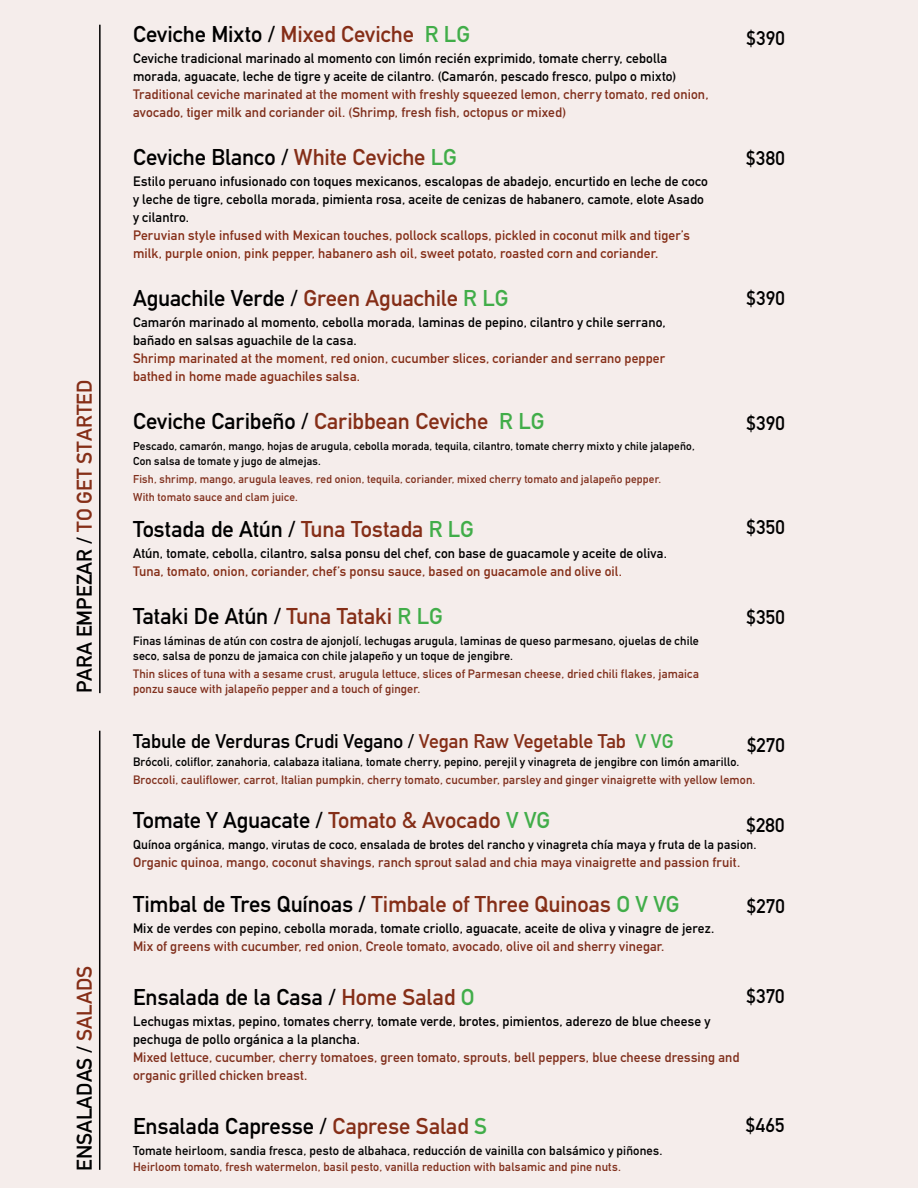
<style>
.page{position:relative;width:918px;height:1188px;background:#f5edeb}
.page>*{position:absolute;margin:0;border:0;box-sizing:border-box;transform-origin:0 0}
.t1{font:700 22.5px "DIN Alternate";letter-spacing:-.005em;color:#000}
.t2{font:700 22.5px "DIN Alternate";letter-spacing:-.005em;color:#852e17}
.t3{font:700 21px "DIN Alternate";color:#000}
.t4{font:700 19.5px "DIN Alternate";color:#000}
.t5{font:700 13.5px/18px "DIN Alternate";letter-spacing:.01em;color:#000}
.t6{font:700 13.5px/18px "DIN Alternate";letter-spacing:.01em;color:#802f1c}
.t7{font:700 13.5px/18px "DIN Alternate";letter-spacing:.01em;color:#852e17}
.t8{font:700 12.75px "DIN Alternate";letter-spacing:.015em;color:#000}
.t9{font:700 12.6px "DIN Alternate";letter-spacing:.015em;color:#000}
.t10{font:700 12px/15px "DIN Alternate";letter-spacing:.015em;color:#802f1c}
.t11{font:700 12px/15px "DIN Alternate";letter-spacing:.015em;color:#000}
.t12{font:700 11.25px/15px "DIN Alternate";letter-spacing:.015em;color:#000}
.t13{font:700 11.25px/18px "DIN Alternate";letter-spacing:.015em;color:#802f1c}
.s1{color:#852e17}
.s2{color:#41ad49}
.s3{color:#000}
</style>
<div class="page">
<hr style="left:99px;top:25px;width:2px;height:668px;background:#000">
<hr style="left:99px;top:731px;width:1px;height:439px;background:#000">
<h2 class="t3" style="left:75px;top:693px;width:315px;rotate:-90deg">PARA EMPEZAR / <span class="s1">TO GET STARTED</span></h2>
<h2 class="t3" style="left:75px;top:1171px;width:207px;rotate:-90deg">ENSALADAS / <span class="s1">SALADS</span></h2>
<h1 class="t1" style="left:133px;top:24px;width:339px">Ceviche Mixto / <span class="s1">Mixed Ceviche</span> <span class="s2">R LG</span></h1>
<p class="t5" style="left:133px;top:50px;width:545px">Ceviche tradicional marinado al momento con limón recién exprimido, tomate cherry, cebolla morada, aguacate, leche de tigre y aceite de cilantro. (Camarón, pescado fresco, pulpo o mixto)</p>
<p class="t6" style="left:133px;top:86px;width:577px">Traditional ceviche marinated at the moment with freshly squeezed lemon, cherry tomato, red onion, avocado, tiger milk and coriander oil. (Shrimp, fresh fish, octopus or mixed)</p>
<h1 class="t1" style="left:133px;top:147px;width:325px">Ceviche Blanco / <span class="s1">White Ceviche</span> <span class="s2">LG</span></h1>
<p class="t5" style="left:133px;top:173px;width:577px">Estilo peruano infusionado con toques mexicanos, escalopas de abadejo, encurtido en leche de coco y leche de tigre, cebolla morada, pimienta rosa, aceite de cenizas de habanero, camote, elote Asado y cilantro.</p>
<p class="t7" style="left:133px;top:227px;width:558px">Peruvian style infused with Mexican touches, pollock scallops, pickled in coconut milk and tiger’s milk, purple onion, pink pepper, habanero ash oil, sweet potato, roasted corn and coriander.</p>
<h1 class="t1" style="left:133px;top:288px;width:377px">Aguachile Verde / <span class="s1">Green Aguachile</span> <span class="s2">R LG</span></h1>
<p class="t5" style="left:133px;top:314px;width:534px">Camarón marinado al momento, cebolla morada, laminas de pepino, cilantro y chile serrano, bañado en salsas aguachile de la casa.</p>
<p class="t7" style="left:133px;top:350px;width:533px">Shrimp marinated at the moment, red onion, cucumber slices, coriander and serrano pepper bathed in home made aguachiles salsa.</p>
<h1 class="t1" style="left:133px;top:411px;width:413px">Ceviche Caribeño / <span class="s1">Caribbean Ceviche</span> <span class="s2">R LG</span></h1>
<p class="t12" style="left:133px;top:439px;width:563px">Pescado, camarón, mango, hojas de arugula, cebolla morada, tequila, cilantro, tomate cherry mixto y chile jalapeño,<br>Con salsa de tomate y jugo de almejas.</p>
<p class="t13" style="left:133px;top:471px;width:530px">Fish, shrimp, mango, arugula leaves, red onion, tequila, coriander, mixed cherry tomato and jalapeño pepper.<br>With tomato sauce and clam juice.</p>
<h1 class="t1" style="left:133px;top:519px;width:343px">Tostada de Atún / <span class="s1">Tuna Tostada</span> <span class="s2">R LG</span></h1>
<p class="t5" style="left:133px;top:545px;width:536px">Atún, tomate, cebolla, cilantro, salsa ponsu del chef, con base de guacamole y aceite de oliva.</p>
<p class="t7" style="left:133px;top:563px;width:490px">Tuna, tomato, onion, coriander, chef’s ponsu sauce, based on guacamole and olive oil.</p>
<h1 class="t1" style="left:133px;top:606px;width:311px">Tataki De Atún / <span class="s1">Tuna Tataki</span> <span class="s2">R LG</span></h1>
<p class="t11" style="left:133px;top:634px;width:567px">Finas láminas de atún con costra de ajonjolí, lechugas arugula, laminas de queso parmesano, ojuelas de chile seco, salsa de ponzu de jamaica con chile jalapeño y un toque de jengibre.</p>
<p class="t10" style="left:133px;top:667px;width:568px">Thin slices of tuna with a sesame crust, arugula lettuce, slices of Parmesan cheese, dried chili flakes, jamaica ponzu sauce with jalapeño pepper and a touch of ginger.</p>
<h3 class="t4" style="left:747px;top:29px;width:40px">$390</h3>
<h3 class="t4" style="left:746px;top:150px;width:40px">$380</h3>
<h3 class="t4" style="left:747px;top:290px;width:40px">$390</h3>
<h3 class="t4" style="left:747px;top:415px;width:40px">$390</h3>
<h3 class="t4" style="left:747px;top:519px;width:40px">$350</h3>
<h3 class="t4" style="left:747px;top:608px;width:40px">$350</h3>
<h3 class="t4" style="left:133px;top:733px;width:542px">Tabule de Verduras Crudi Vegano / <span class="s1">Vegan Raw Vegetable Tab</span> <span class="s2">V VG</span></h3>
<p class="t11" style="left:133px;top:755px;width:608px">Brócoli, coliflor, zanahoria, calabaza italiana, tomate cherry, pepino, perejil y vinagreta de jengibre con limón amarillo.</p>
<p class="t10" style="left:133px;top:773px;width:624px">Broccoli, cauliflower, carrot, Italian pumpkin, cherry tomato, cucumber, parsley and ginger vinaigrette with yellow lemon.</p>
<h1 class="t1" style="left:133px;top:810px;width:419px">Tomate Y Aguacate / <span class="s1">Tomato &amp; Avocado</span> <span class="s2">V VG</span></h1>
<p class="t8" style="left:133px;top:839px;width:625px">Quínoa orgánica, mango, virutas de coco, ensalada de brotes del rancho y vinagreta chía maya y fruta de la pasion.</p>
<p class="t6" style="left:133px;top:854px;width:609px">Organic quinoa, mango, coconut shavings, ranch sprout salad and chia maya vinaigrette and passion fruit.</p>
<h1 class="t2" style="left:133px;top:894px;width:548px"><span class="s3">Timbal de Tres Quínoas /</span> Timbale of Three Quinoas <span class="s2">O V VG</span></h1>
<p class="t5" style="left:133px;top:920px;width:583px">Mix de verdes con pepino, cebolla morada, tomate criollo, aguacate, aceite de oliva y vinagre de jerez.</p>
<p class="t6" style="left:133px;top:938px;width:533px">Mix of greens with cucumber, red onion, Creole tomato, avocado, olive oil and sherry vinegar.</p>
<h1 class="t1" style="left:133px;top:987px;width:343px">Ensalada de la Casa / <span class="s1">Home Salad</span> <span class="s2">O</span></h1>
<p class="t5" style="left:133px;top:1013px;width:579px">Lechugas mixtas, pepino, tomates cherry, tomate verde, brotes, pimientos, aderezo de blue cheese y pechuga de pollo orgánica a la plancha.</p>
<p class="t6" style="left:133px;top:1049px;width:608px">Mixed lettuce, cucumber, cherry tomatoes, green tomato, sprouts, bell peppers, blue cheese dressing and organic grilled chicken breast.</p>
<h1 class="t1" style="left:133px;top:1116px;width:356px">Ensalada Capresse / <span class="s1">Caprese Salad</span> <span class="s2">S</span></h1>
<p class="t9" style="left:133px;top:1145px;width:531px">Tomate heirloom, sandia fresca, pesto de albahaca, reducción de vainilla con balsámico y piñones.</p>
<p class="t10" style="left:133px;top:1160px;width:489px">Heirloom tomato, fresh watermelon, basil pesto, vanilla reduction with balsamic and pine nuts.</p>
<h3 class="t4" style="left:747px;top:736px;width:39px">$270</h3>
<h3 class="t4" style="left:746px;top:817px;width:40px">$280</h3>
<h3 class="t4" style="left:747px;top:898px;width:39px">$270</h3>
<h3 class="t4" style="left:747px;top:988px;width:40px">$370</h3>
<h3 class="t4" style="left:746px;top:1116px;width:40px">$465</h3>
</div>
